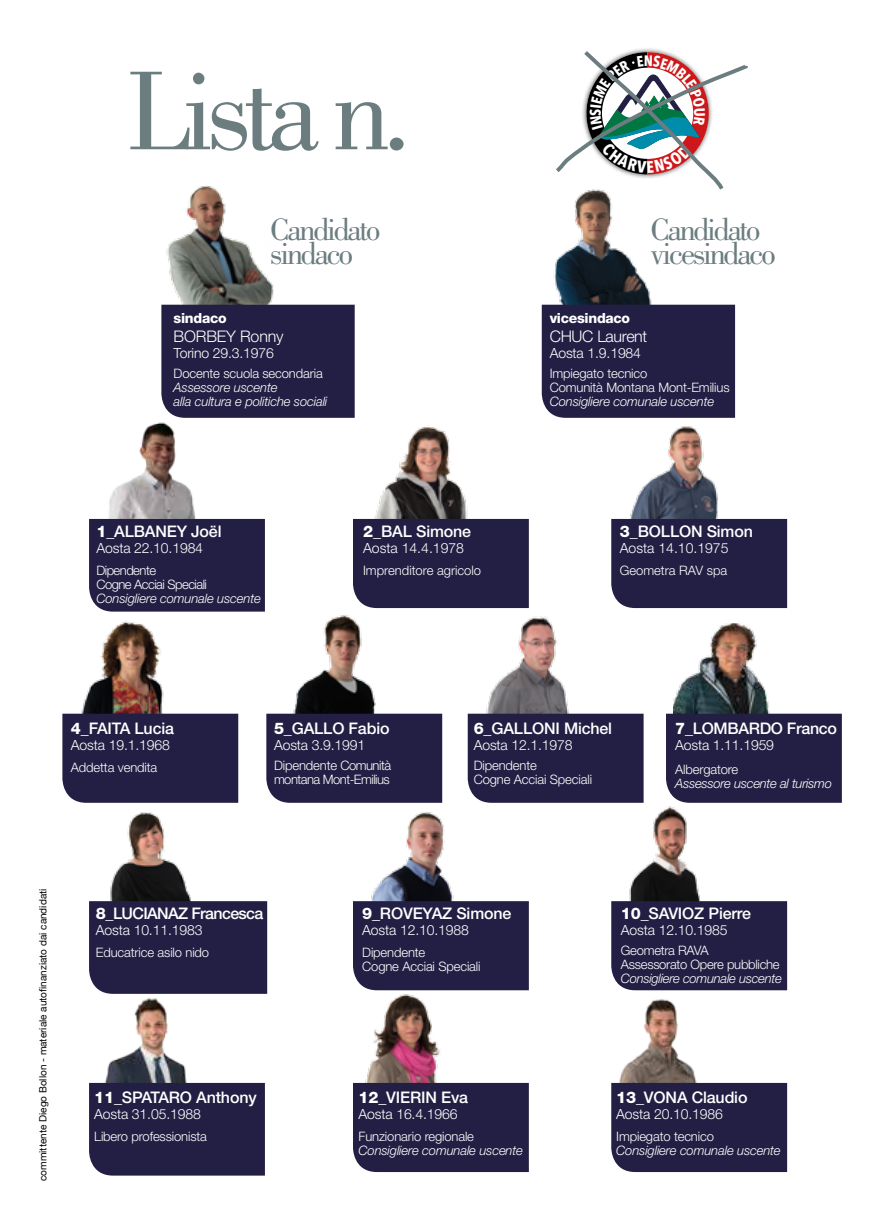
<style>
.page{position:relative;width:885px;height:1225px;background:#fff}
.page>*{position:absolute;margin:0;border:0;box-sizing:border-box;transform-origin:0 0}
.t1{font:116px "Bodoni";letter-spacing:-.07em;color:#6c7d80}
.t2{font:32px/24px "Bodoni";letter-spacing:-.07em;color:#6c7d80}
.t3{font:500 16px "Helvetica Neue";letter-spacing:-.01em;color:#fff}
.t4{font:300 16px "Helvetica Neue";letter-spacing:-.015em;color:#fff}
.t5{font:500 16px "Helvetica Neue";letter-spacing:-.04em;color:#fff}
.t6{font:300 14px "Helvetica Neue";letter-spacing:-.01em;color:#fff}
.t7{font:800 14px "Helvetica Neue";letter-spacing:-.02em;color:#fff}
.t8{font:300 13px/14px "Helvetica Neue";letter-spacing:-.01em;color:#fff}
.t9{font:italic 300 13px/14px "Helvetica Neue";letter-spacing:-.01em;color:#fff}
.t10{font:300 13px/14px "Helvetica Neue";letter-spacing:-.04em;color:#fff}
.t11{font:10px "Helvetica Neue";color:#000}
.s1{font-weight:800}
.s2{font-weight:300}
</style>
<div class="page">
<img style="left:81px;top:621px;width:83px;height:92px">
<img style="left:674px;top:623px;width:96px;height:90px">
<img style="left:293px;top:615px;width:83px;height:98px">
<img style="left:486px;top:616px;width:83px;height:97px">
<div style="left:62px;top:713px;width:176px;height:90px;background:#231f44"></div>
<div style="left:266px;top:713px;width:176px;height:90px;background:#231f44"></div>
<div style="left:467px;top:713px;width:176px;height:90px;background:#231f44"></div>
<div style="left:666px;top:713px;width:175px;height:90px;background:#231f44"></div>
<img style="left:622px;top:426px;width:96px;height:93px">
<img style="left:367px;top:427px;width:101px;height:92px">
<div style="left:353px;top:519px;width:176px;height:89px;background:#231f44"></div>
<div style="left:611px;top:519px;width:176px;height:89px;background:#231f44"></div>
<img style="left:161px;top:186px;width:122px;height:119px">
<img style="left:95px;top:422px;width:101px;height:97px">
<img style="left:371px;top:812px;width:83px;height:89px">
<img style="left:353px;top:990px;width:91px;height:93px">
<img style="left:629px;top:806px;width:71px;height:95px">
<img style="left:89px;top:998px;width:98px;height:85px">
<img style="left:541px;top:194px;width:125px;height:111px">
<img style="left:110px;top:812px;width:81px;height:89px">
<img style="left:611px;top:990px;width:90px;height:93px">
<div style="left:161px;top:305px;width:193px;height:113px;background:#231f44"></div>
<div style="left:541px;top:305px;width:194px;height:113px;background:#231f44"></div>
<div style="left:89px;top:519px;width:176px;height:92px;background:#231f44"></div>
<div style="left:353px;top:901px;width:176px;height:89px;background:#231f44"></div>
<div style="left:611px;top:901px;width:176px;height:89px;background:#231f44"></div>
<div style="left:89px;top:901px;width:178px;height:92px;background:#231f44"></div>
<div style="left:353px;top:1083px;width:176px;height:89px;background:#231f44"></div>
<div style="left:611px;top:1083px;width:176px;height:89px;background:#231f44"></div>
<div style="left:89px;top:1083px;width:176px;height:92px;background:#231f44"></div>
<svg style="left:556px;top:48px;width:192px;height:146px"></svg>
<h1 class="t1" style="left:126px;top:46px;width:286px">Lista n.</h1>
<h2 class="t2" style="left:270px;top:217px;width:112px">Candidato sindaco</h2>
<h2 class="t2" style="left:650px;top:217px;width:127px">Candidato vicesindaco</h2>
<p class="t7" style="left:173px;top:309px;width:55px">sindaco</p>
<p class="t4" style="left:173px;top:326px;width:111px">BORBEY Ronny</p>
<p class="t6" style="left:173px;top:344px;width:102px">Torino 29.3.1976</p>
<p class="t8" style="left:173px;top:366px;width:151px">Docente scuola secondaria</p>
<p class="t9" style="left:173px;top:380px;width:155px">Assessore uscente<br>alla cultura e politiche sociali</p>
<p class="t7" style="left:549px;top:309px;width:82px">vicesindaco</p>
<p class="t4" style="left:549px;top:326px;width:99px">CHUC Laurent</p>
<p class="t6" style="left:549px;top:344px;width:93px">Aosta 1.9.1984</p>
<p class="t8" style="left:549px;top:366px;width:181px">Impiegato tecnico<br>Comunità Montana Mont-Emilius</p>
<p class="t9" style="left:549px;top:394px;width:166px">Consigliere comunale uscente</p>
<p class="t3" style="left:96px;top:521px;width:127px"><span class="s1">1</span><span class="s2">_</span>ALBANEY Joël</p>
<p class="t6" style="left:96px;top:540px;width:108px">Aosta 22.10.1984</p>
<p class="t10" style="left:96px;top:563px;width:112px">Dipendente<br>Cogne Acciai Speciali</p>
<p class="t9" style="left:96px;top:591px;width:166px">Consigliere comunale uscente</p>
<p class="t3" style="left:363px;top:521px;width:109px"><span class="s1">2</span><span class="s2">_</span>BAL Simone</p>
<p class="t6" style="left:363px;top:540px;width:102px">Aosta 14.4.1978</p>
<p class="t8" style="left:363px;top:563px;width:120px">Imprenditore agricolo</p>
<p class="t3" style="left:619px;top:521px;width:135px"><span class="s1">3</span><span class="s2">_</span>BOLLON Simon</p>
<p class="t6" style="left:619px;top:539px;width:110px">Aosta 14.10.1975</p>
<p class="t8" style="left:619px;top:562px;width:109px">Geometra RAV spa</p>
<p class="t3" style="left:71px;top:718px;width:105px"><span class="s1">4</span><span class="s2">_</span>FAITA Lucia</p>
<p class="t6" style="left:71px;top:736px;width:100px">Aosta 19.1.1968</p>
<p class="t8" style="left:71px;top:760px;width:88px">Addetta vendita</p>
<p class="t3" style="left:274px;top:718px;width:117px"><span class="s1">5</span><span class="s2">_</span>GALLO Fabio</p>
<p class="t6" style="left:274px;top:736px;width:93px">Aosta 3.9.1991</p>
<p class="t10" style="left:274px;top:758px;width:118px">Dipendente Comunità montana Mont-Emilius</p>
<p class="t3" style="left:473px;top:718px;width:140px"><span class="s1">6</span><span class="s2">_</span>GALLONI Michel</p>
<p class="t6" style="left:473px;top:736px;width:100px">Aosta 12.1.1978</p>
<p class="t8" style="left:473px;top:758px;width:120px">Dipendente<br>Cogne Acciai Speciali</p>
<p class="t3" style="left:675px;top:718px;width:163px"><span class="s1">7</span><span class="s2">_</span>LOMBARDO Franco</p>
<p class="t6" style="left:675px;top:736px;width:100px">Aosta 1.11.1959</p>
<p class="t8" style="left:675px;top:762px;width:65px">Albergatore</p>
<p class="t9" style="left:675px;top:776px;width:158px">Assessore uscente al turismo</p>
<p class="t11" style="left:36px;top:1181px;width:294px;rotate:-90deg">committente Diego Bollon - materiale autofinanziato dai candidati</p>
<p class="t5" style="left:96px;top:904px;width:169px"><span class="s1">8</span><span class="s2">_</span>LUCIANAZ Francesca</p>
<p class="t6" style="left:96px;top:922px;width:108px">Aosta 10.11.1983</p>
<p class="t8" style="left:96px;top:945px;width:115px">Educatrice asilo nido</p>
<p class="t3" style="left:94px;top:1087px;width:164px"><span class="s1">11</span><span class="s2">_</span>SPATARO Anthony</p>
<p class="t6" style="left:94px;top:1105px;width:108px">Aosta 31.05.1988</p>
<p class="t8" style="left:94px;top:1129px;width:114px">Libero professionista</p>
<p class="t3" style="left:362px;top:904px;width:151px"><span class="s1">9</span><span class="s2">_</span>ROVEYAZ Simone</p>
<p class="t6" style="left:362px;top:922px;width:108px">Aosta 12.10.1988</p>
<p class="t8" style="left:362px;top:945px;width:120px">Dipendente<br>Cogne Acciai Speciali</p>
<p class="t3" style="left:358px;top:1087px;width:111px"><span class="s1">12</span><span class="s2">_</span>VIERIN Eva</p>
<p class="t6" style="left:358px;top:1105px;width:100px">Aosta 16.4.1966</p>
<p class="t8" style="left:358px;top:1129px;width:117px">Funzionario regionale</p>
<p class="t9" style="left:358px;top:1143px;width:166px">Consigliere comunale uscente</p>
<p class="t3" style="left:621px;top:904px;width:132px"><span class="s1">10</span><span class="s2">_</span>SAVIOZ Pierre</p>
<p class="t6" style="left:621px;top:922px;width:108px">Aosta 12.10.1985</p>
<p class="t8" style="left:621px;top:943px;width:160px">Geometra RAVA<br>Assessorato Opere pubbliche</p>
<p class="t9" style="left:621px;top:971px;width:162px">Consigliere comunale uscente</p>
<p class="t3" style="left:616px;top:1087px;width:133px"><span class="s1">13</span><span class="s2">_</span>VONA Claudio</p>
<p class="t6" style="left:616px;top:1105px;width:108px">Aosta 20.10.1986</p>
<p class="t8" style="left:616px;top:1129px;width:99px">Impiegato tecnico</p>
<p class="t9" style="left:616px;top:1143px;width:166px">Consigliere comunale uscente</p>
</div>
